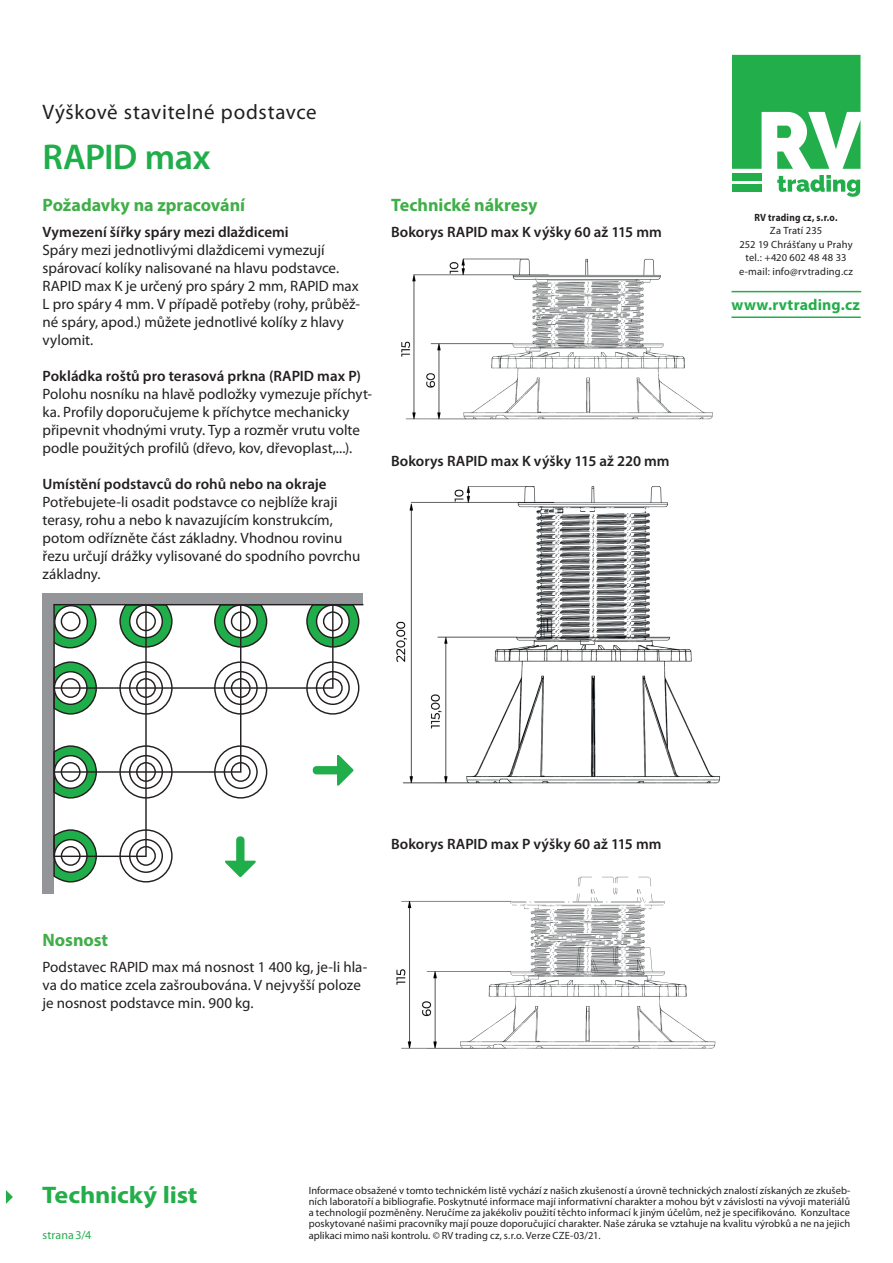
<style>
.page{position:relative;width:893px;height:1263px;background:#fff}
.page>*{position:absolute;margin:0;border:0;box-sizing:border-box;transform-origin:0 0}
.t1{font:600 36px "Myriad Pro";letter-spacing:-.02em;color:#20ae4b}
.t2{font:700 24px "Myriad Pro";letter-spacing:-.01em;color:#24ae4a;scale:1.09 1}
.t3{font:21px "Myriad Pro";letter-spacing:.03em;color:#231f20}
.t4{font:700 18px "Myriad Pro";color:#40ae49}
.t5{font:700 15.75px "Myriad Pro";letter-spacing:.015em;color:#24ae4a}
.t6{font:15px/18px "Myriad Pro";color:#231f20}
.t7{font:600 15px "Myriad Pro";letter-spacing:.005em;color:#231f20}
.t8{font:12px "Myriad Pro";letter-spacing:.005em;color:#24ae4a}
.t9{font:10.5px/11.2px "Myriad Pro";letter-spacing:.01em;color:#231f20;text-align:center}
.t10{font:700 10.5px "Myriad Pro";letter-spacing:.025em;color:#231f20;scale:.89 1}
</style>
<div class="page">
<hr style="left:731px;top:291px;width:130px;height:1px;background:#24ae4a">
<hr style="left:731px;top:316px;width:130px;height:2px;background:#24ae4a">
<svg style="left:732px;top:55px;width:128px;height:114px"></svg>
<svg style="left:777px;top:175px;width:83px;height:22px"></svg>
<div style="left:732px;top:173px;width:29px;height:8px;background:#22ae4a"></div>
<div style="left:732px;top:185px;width:29px;height:7px;background:#22ae4a"></div>
<div style="left:43px;top:593px;width:320px;height:300px;background:#939598"></div>
<div style="left:54px;top:605px;width:312px;height:291px;background:#fff"></div>
<div style="left:306px;top:661px;width:53px;height:54px;border:1px solid #231f20;border-radius:50%"></div>
<div style="left:316px;top:671px;width:34px;height:34px;border:1px solid #231f20;border-radius:50%"></div>
<div style="left:323px;top:678px;width:20px;height:20px;border:1px solid #231f20;border-radius:50%"></div>
<svg style="left:305px;top:605px;width:55px;height:43px"></svg>
<svg style="left:317px;top:605px;width:32px;height:33px"></svg>
<div style="left:316px;top:604px;width:34px;height:34px;border:1px solid #231f20;border-radius:50%"></div>
<div style="left:323px;top:611px;width:20px;height:20px;border:1px solid #231f20;border-radius:50%"></div>
<hr style="left:332px;top:605px;width:2px;height:84px;background:#231f20">
<hr style="left:53px;top:604px;width:310px;height:1px;background:#231f20">
<hr style="left:54px;top:687px;width:278px;height:2px;background:#231f20">
<div style="left:313px;top:766px;width:28px;height:8px;background:#20ae4b;border-radius:4px"></div>
<svg style="left:337px;top:755px;width:17px;height:31px"></svg>
<svg style="left:53px;top:604px;width:215px;height:279px"></svg>
<img style="left:401px;top:258px;width:312px;height:162px">
<img style="left:396px;top:486px;width:325px;height:298px">
<img style="left:396px;top:876px;width:320px;height:173px">
<svg style="left:6px;top:1190px;width:7px;height:14px"></svg>
<h3 class="t3" style="left:43px;top:99px;width:276px">Výškově stavitelné podstavce</h3>
<h1 class="t1" style="left:43px;top:134px;width:170px">RAPID max</h1>
<p class="t4" style="left:43px;top:193px;width:204px">Požadavky na zpracování</p>
<p class="t7" style="left:43px;top:222px;width:248px">Vymezení šířky spáry mezi dlaždicemi</p>
<p class="t6" style="left:43px;top:240px;width:319px">Spáry mezi jednotlivými dlaždicemi vymezují spárovací kolíky nalisované na hlavu podstavce.<br>RAPID max K je určený pro spáry 2 mm, RAPID max L pro spáry 4 mm. V případě potřeby (rohy, průběž&shy;né spáry, apod.) můžete jednotlivé kolíky z hlavy vylomit.</p>
<p class="t7" style="left:43px;top:366px;width:320px">Pokládka roštů pro terasová prkna (RAPID max P)</p>
<p class="t6" style="left:43px;top:384px;width:331px">Polohu nosníku na hlavě podložky vymezuje příchyt&shy;ka. Profily doporučujeme k příchytce mechanicky připevnit vhodnými vruty. Typ a rozměr vrutu volte podle použitých profilů (dřevo, kov, dřevoplast,...).</p>
<p class="t7" style="left:43px;top:474px;width:286px">Umístění podstavců do rohů nebo na okraje</p>
<p class="t6" style="left:43px;top:492px;width:319px">Potřebujete-li osadit podstavce co nejblíže kraji terasy, rohu a nebo k navazujícím konstrukcím, potom odřízněte část základny. Vhodnou rovinu řezu určují drážky vylisované do spodního povrchu základny.</p>
<p class="t4" style="left:391px;top:193px;width:148px">Technické nákresy</p>
<p class="t7" style="left:391px;top:222px;width:272px">Bokorys RAPID max K výšky 60 až 115 mm</p>
<p class="t7" style="left:391px;top:452px;width:280px">Bokorys RAPID max K výšky 115 až 220 mm</p>
<p class="t10" style="left:754px;top:210px;width:95px">RV trading cz, s.r.o.</p>
<p class="t9" style="left:739px;top:224px;width:115px;line-height:13.5px">Za Tratí 235<br>252 19 Chrášťany u Prahy tel.: +420 602 48 48 33 e-mail: info@rvtrading.cz</p>
<p class="t5" style="left:731px;top:294px;width:130px">www.rvtrading.cz</p>
<p class="t7" style="left:391px;top:834px;width:272px">Bokorys RAPID max P výšky 60 až 115 mm</p>
<p class="t4" style="left:43px;top:928px;width:67px">Nosnost</p>
<p class="t6" style="left:43px;top:957px;width:326px">Podstavec RAPID max má nosnost 1 400 kg, je-li hla&shy;va do matice zcela zašroubována. V nejvyšší poloze je nosnost podstavce min. 900 kg.</p>
<h2 class="t2" style="left:42px;top:1179px;width:144px">Technický list</h2>
<p class="t8" style="left:43px;top:1227px;width:50px">strana 3/4</p>
<p class="t9" style="left:309px;top:1184px;width:543px;text-align:justify">Informace obsažené v tomto technickém listě vychází z našich zkušeností a úrovně technických znalostí získaných ze zkušeb&shy;ních laboratoří a bibliografie. Poskytnuté informace mají informativní charakter a mohou být v závislosti na vývoji materiálů a technologií pozměněny. Neručíme za jakékoliv použití těchto informací k jiným účelům, než je specifikováno. Konzultace poskytované našimi pracovníky mají pouze doporučující charakter. Naše záruka se vztahuje na kvalitu výrobků a ne na jejich aplikaci mimo naši kontrolu. © RV trading cz, s.r.o. Verze CZE-03/21.</p>
</div>
